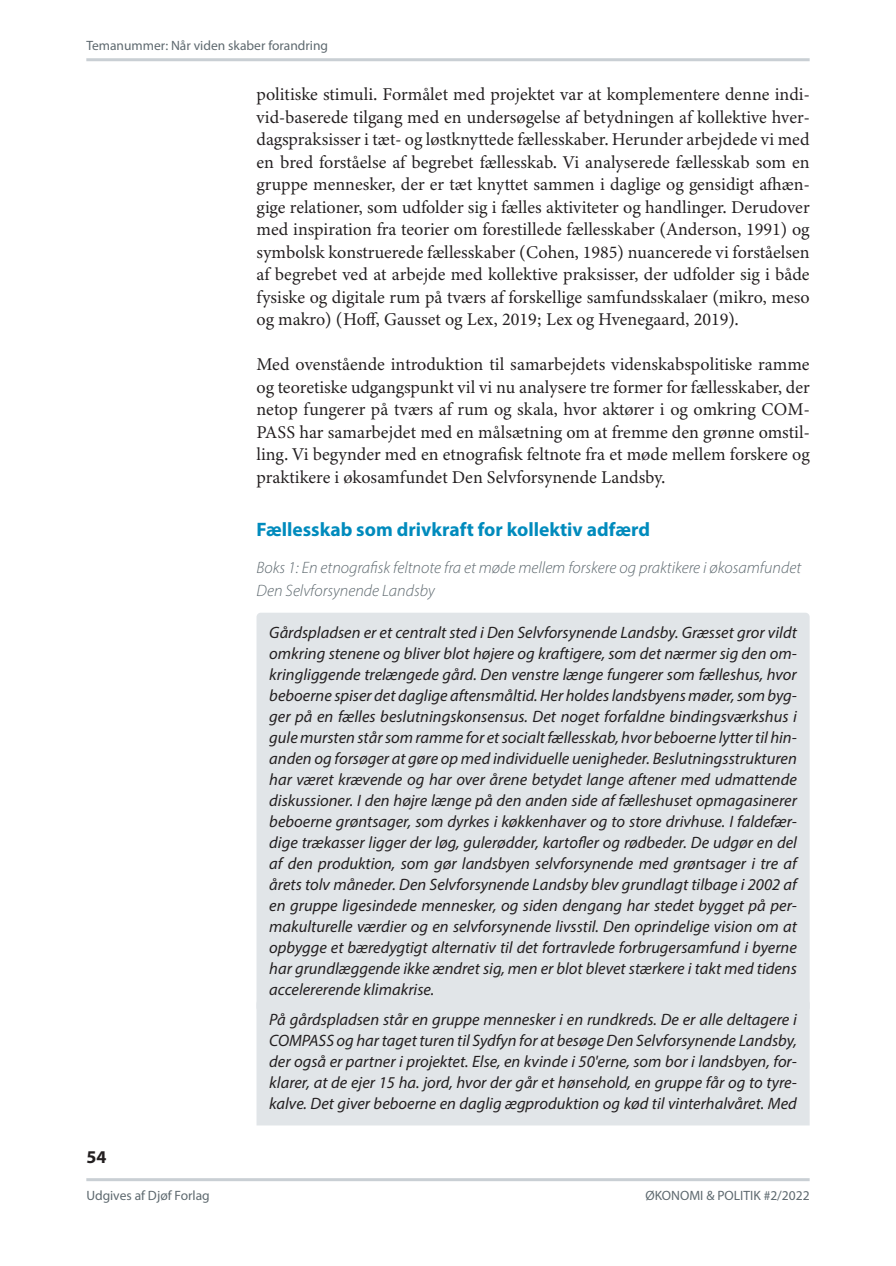
<style>
.page{position:relative;width:896px;height:1266px;background:#fff}
.page>*{position:absolute;margin:0;border:0;box-sizing:border-box;transform-origin:0 0}
.t1{font:700 19.5px "Myriad Pro";color:#008bbd}
.t2{font:18px/22.5px "Minion 3";color:#231f20;text-align:justify}
.t3{font:700 18px "Myriad Pro";color:#231f20}
.t4{font:italic 16.5px/21px "Myriad Pro";color:#231f20;text-align:justify}
.t5{font:italic 300 16.5px/22.5px "Myriad Pro";color:#5e696f}
.t6{font:13.5px "Myriad Pro";color:#5e696f}
</style>
<div class="page">
<hr style="left:86px;top:1178px;width:723px;height:3px;background:#c9cfd4">
<hr style="left:86px;top:58px;width:723px;height:3px;background:#c9cfd4">
<div style="left:256px;top:612px;width:553px;height:399px;background:#e1e5e8;border-radius:4px"></div>
<div style="left:256px;top:999px;width:553px;height:126px;background:#e1e5e8"></div>
<p class="t6" style="left:86px;top:37px;width:243px">Temanummer: Når viden skaber forandring</p>
<p class="t3" style="left:86px;top:1144px;width:21px">54</p>
<p class="t2" style="left:256px;top:83px;width:554px">politiske stimuli. Formålet med projektet var at komplementere denne indi&shy;vid-baserede tilgang med en undersøgelse af betydningen af kollektive hver&shy;dagspraksisser i tæt- og løstknyttede fællesskaber. Herunder arbejdede vi med en bred forståelse af begrebet fællesskab. Vi analyserede fællesskab som en gruppe mennesker, der er tæt knyttet sammen i daglige og gensidigt afhæn&shy;gige relationer, som udfolder sig i fælles aktiviteter og handlinger. Derudover med inspiration fra teorier om forestillede fællesskaber (Anderson, 1991) og symbolsk konstruerede fællesskaber (Cohen, 1985) nuancerede vi forståelsen af begrebet ved at arbejde med kollektive praksisser, der udfolder sig i både fysiske og digitale rum på tværs af forskellige samfundsskalaer (mikro, meso og makro) (Hoff, Gausset og Lex, 2019; Lex og Hvenegaard, 2019).</p>
<p class="t2" style="left:256px;top:353px;width:554px">Med ovenstående introduktion til samarbejdets videnskabspolitiske ramme og teoretiske udgangspunkt vil vi nu analysere tre former for fællesskaber, der netop fungerer på tværs af rum og skala, hvor aktører i og omkring COM-PASS har samarbejdet med en målsætning om at fremme den grønne omstil&shy;ling. Vi begynder med en etnografisk feltnote fra et møde mellem forskere og praktikere i økosamfundet Den Selvforsynende Landsby.</p>
<p class="t1" style="left:256px;top:516px;width:395px">Fællesskab som drivkraft for kollektiv adfærd</p>
<p class="t5" style="left:256px;top:556px;width:546px">Boks 1: En etnografisk feltnote fra et møde mellem forskere og praktikere i økosamfundet<br>Den Selvforsynende Landsby</p>
<p class="t4" style="left:269px;top:621px;width:529px">Gårdspladsen er et centralt sted i Den Selvforsynende Landsby. Græsset gror vildt omkring stenene og bliver blot højere og kraftigere, som det nærmer sig den om&shy;kringliggende trelængede gård. Den venstre længe fungerer som fælleshus, hvor beboerne spiser det daglige aftensmåltid. Her holdes landsbyens møder, som byg&shy;ger på en fælles beslutningskonsensus. Det noget forfaldne bindingsværkshus i gule mursten står som ramme for et socialt fællesskab, hvor beboerne lytter til hin&shy;anden og forsøger at gøre op med individuelle uenigheder. Beslutningsstrukturen har været krævende og har over årene betydet lange aftener med udmattende diskussioner. I den højre længe på den anden side af fælleshuset opmagasinerer beboerne grøntsager, som dyrkes i køkkenhaver og to store drivhuse. I faldefær&shy;dige trækasser ligger der løg, gulerødder, kartofler og rødbeder. De udgør en del af den produktion, som gør landsbyen selvforsynende med grøntsager i tre af årets tolv måneder. Den Selvforsynende Landsby blev grundlagt tilbage i 2002 af en gruppe ligesindede mennesker, og siden dengang har stedet bygget på per&shy;makulturelle værdier og en selvforsynende livsstil. Den oprindelige vision om at opbygge et bæredygtigt alternativ til det fortravlede forbrugersamfund i byerne har grundlæggende ikke ændret sig, men er blot blevet stærkere i takt med tidens accelererende klimakrise.</p>
<p class="t4" style="left:269px;top:1008px;width:529px">På gårdspladsen står en gruppe mennesker i en rundkreds. De er alle deltagere i COMPASS og har taget turen til Sydfyn for at besøge Den Selvforsynende Landsby, der også er partner i projektet. Else, en kvinde i 50'erne, som bor i landsbyen, for&shy;klarer, at de ejer 15 ha. jord, hvor der går et hønsehold, en gruppe får og to tyre&shy;kalve. Det giver beboerne en daglig ægproduktion og kød til vinterhalvåret. Med</p>
<p class="t6" style="left:86px;top:1187px;width:125px">Udgives af Djøf Forlag</p>
<p class="t6" style="left:645px;top:1187px;width:166px">ØKONOMI &amp; POLITIK #2/2022</p>
</div>
